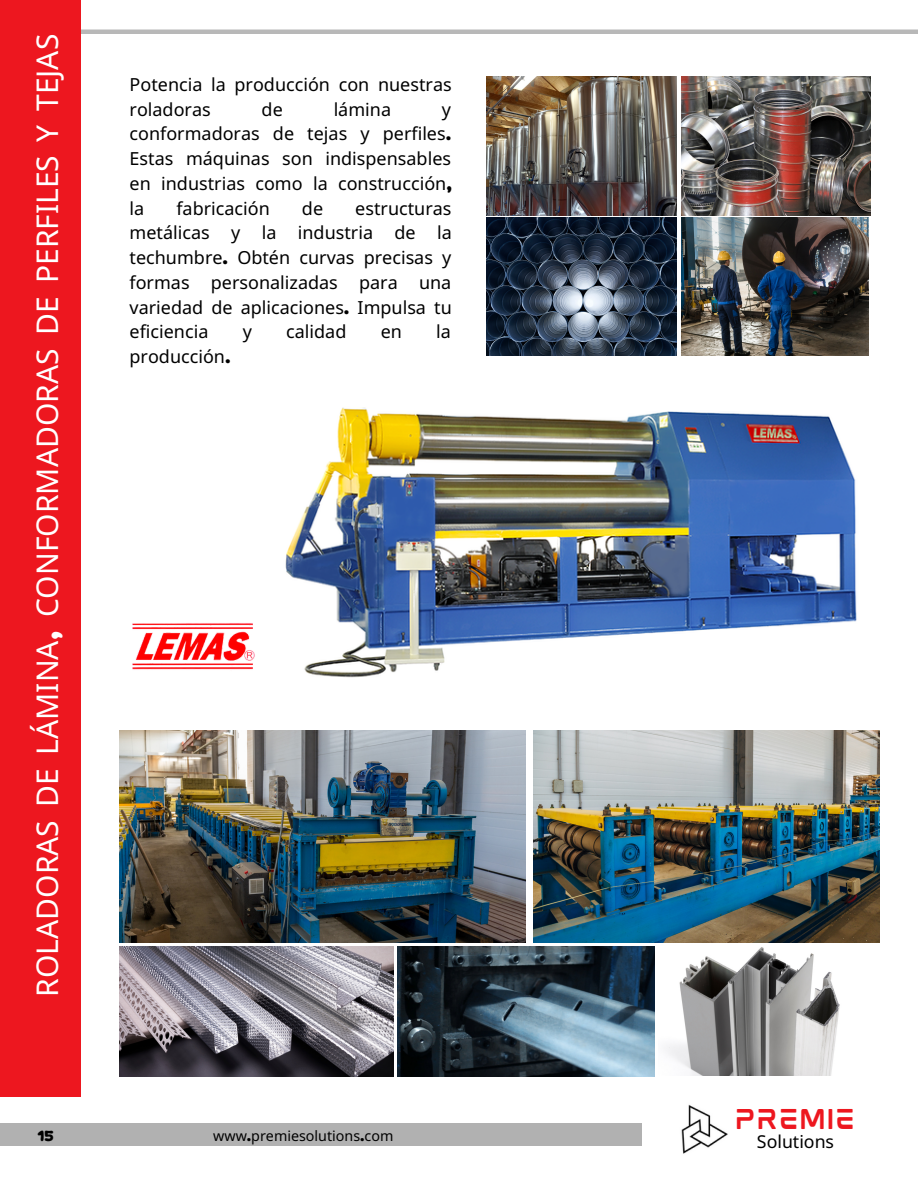
<style>
.page{position:relative;width:918px;height:1188px;background:#fff}
.page>*{position:absolute;margin:0;border:0;box-sizing:border-box;transform-origin:0 0}
.t1{font:30px "Noto Sans";color:#fff}
.t2{font:24.3px "mokotoglitch";color:#ed171f}
.t3{font:18px/24.8px "Noto Sans";color:#000;text-align:justify}
.t4{font:17.7px "Noto Sans";color:#000}
.t5{font:14.25px "Noto Sans";color:#000}
.t6{font:700 14.25px "Gan CLM";color:#000}
.s1{font-family:"Gan CLM";font-weight:700}
</style>
<div class="page">
<hr style="left:31px;top:30px;width:887px;height:4px;background:#b8b8b8">
<img style="left:285px;top:407px;width:572px;height:271px">
<img style="left:132px;top:623px;width:123px;height:47px">
<img style="left:120px;top:731px;width:406px;height:211px">
<img style="left:533px;top:731px;width:347px;height:211px">
<img style="left:487px;top:217px;width:190px;height:139px">
<img style="left:681px;top:77px;width:189px;height:138px">
<img style="left:120px;top:947px;width:273px;height:129px">
<img style="left:397px;top:947px;width:258px;height:129px">
<img style="left:666px;top:947px;width:174px;height:129px">
<img style="left:487px;top:77px;width:190px;height:138px">
<img style="left:681px;top:217px;width:188px;height:139px">
<div style="left:0;top:0;width:81px;height:1096px;background:#ed171f"></div>
<img style="left:681px;top:1104px;width:47px;height:50px">
<div style="left:0;top:1123px;width:641px;height:23px;background:#b1b1b1"></div>
<p class="t1" style="left:26px;top:997px;width:964px;rotate:-90deg">ROLADORAS DE LÁMINA<span class="s1">,</span> CONFORMADORAS DE PERFILES Y TEJAS</p>
<p class="t3" style="left:130px;top:72px;width:324px">Potencia la producción con nuestras roladoras</p>
<p class="t3" style="left:262px;top:96px;width:23px">de</p>
<p class="t3" style="left:334px;top:96px;width:59px">lámina</p>
<p class="t3" style="left:130px;top:96px;width:324px;text-indent:312px">y conformadoras de tejas y perfiles<span class="s1">.<br></span>Estas máquinas son indispensables en industrias como la construcción<span class="s1">, </span>la</p>
<p class="t3" style="left:176px;top:195px;width:95px">fabricación</p>
<p class="t3" style="left:302px;top:195px;width:23px">de</p>
<p class="t3" style="left:130px;top:195px;width:324px;text-indent:226px">estructuras metálicas y la industria de la techumbre<span class="s1">.</span> Obtén curvas precisas y formas personalizadas para una variedad de aplicaciones<span class="s1">.</span> Impulsa tu eficiencia</p>
<p class="t3" style="left:243px;top:319px;width:11px">y</p>
<p class="t3" style="left:286px;top:319px;width:62px">calidad</p>
<p class="t3" style="left:381px;top:319px;width:23px">en</p>
<p class="t3" style="left:436px;top:319px;width:16px">la</p>
<p class="t3" style="left:130px;top:344px;width:103px">producción<span class="s1">.</span></p>
<p class="t6" style="left:37px;top:1129px;width:18px">15</p>
<p class="t5" style="left:213px;top:1125px;width:182px">www<span class="s1">.</span>premiesolutions<span class="s1">.</span>com</p>
<p class="t2" style="left:735px;top:1111px;width:122px">PREMIE</p>
<p class="t4" style="left:757px;top:1129px;width:79px">Solutions</p>
</div>
